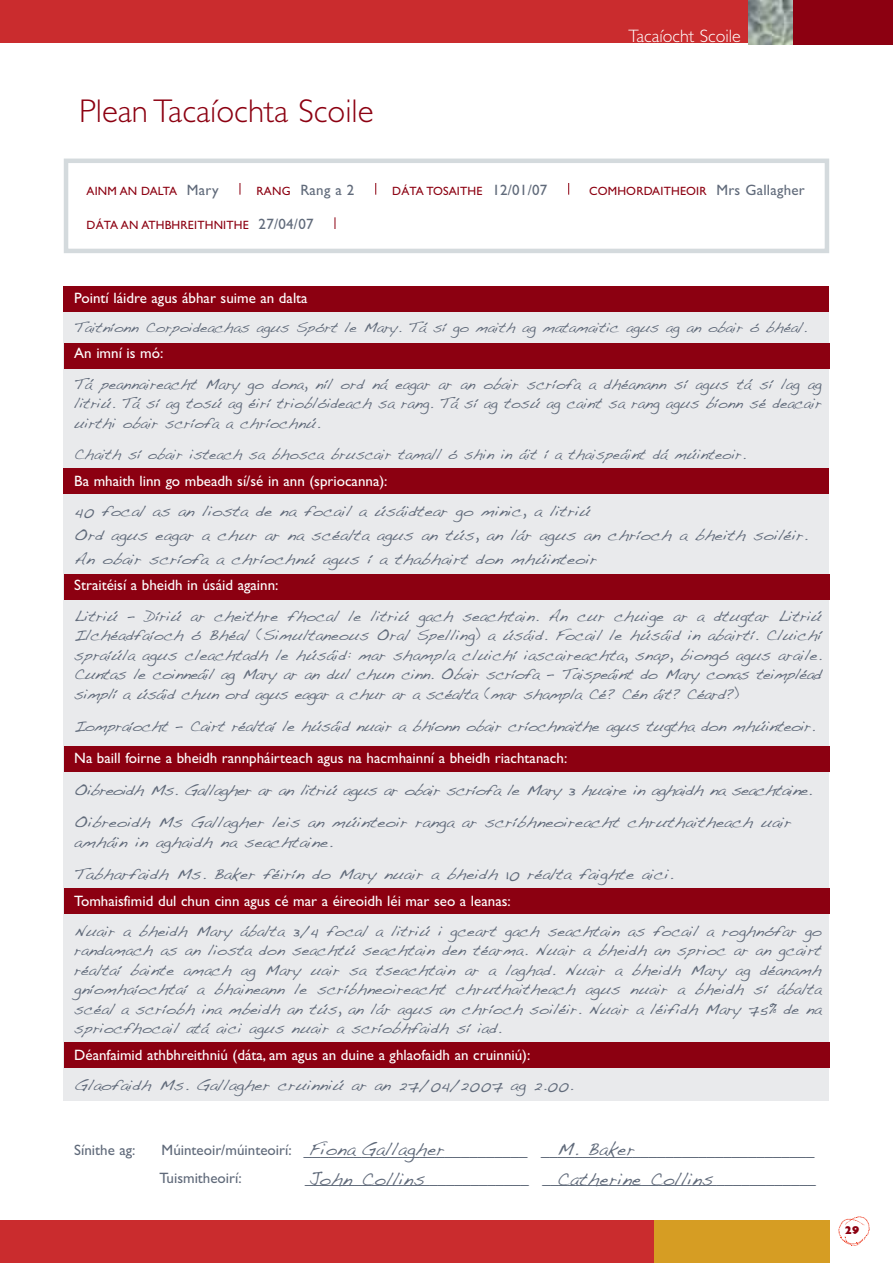
<style>
.page{position:relative;width:893px;height:1263px;background:#fff}
.page>*{position:absolute;margin:0;border:0;box-sizing:border-box;transform-origin:0 0}
.t1{font:300 33px "Gill Sans";color:#8c0011}
.t2{font:18px "Handwriting Dakota";letter-spacing:.02em;color:#606a7a}
.t3{font:300 18px "Gill Sans";color:#fff}
.t4{font:15px/19.5px "Handwriting Dakota";color:#606a7a;text-align:justify;scale:1.05 1}
.t5{font:15px/23.7px "Handwriting Dakota";color:#606a7a;scale:1.1 1}
.t6{font:15px "Gill Sans TT";color:#fff}
.t7{font:15px/19.5px "Handwriting Dakota";color:#606a7a;text-align:justify}
.t8{font:15px/28px "Gill Sans TT";color:#606a7a}
.t9{font:15px "Handwriting Dakota";letter-spacing:-.025em;color:#606a7a;scale:1.05 1}
.t10{font:14.7px "Handwriting Dakota";color:#606a7a}
.t11{font:14.25px "Handwriting Dakota";letter-spacing:-.005em;color:#606a7a;scale:1.05 1}
.t12{font:12px "Gill Sans TT";letter-spacing:.015em;color:#8c0011}
.t13{font:11.25px "Gill Sans Extra Bold Display";color:#8c0011}
.s1{font-size:15px;color:#606a7a}
.s2{font-size:12px;color:#8c0011}
</style>
<div class="page">
<div style="left:0;top:0;width:748px;height:43px;background:#ca2c2e"></div>
<div style="left:64px;top:159px;width:765px;height:94px;border:4px solid #d4dadd"></div>
<svg style="left:335px;top:217px;width:1px;height:12px"></svg>
<svg style="left:375px;top:183px;width:1px;height:12px"></svg>
<svg style="left:568px;top:183px;width:1px;height:12px"></svg>
<svg style="left:240px;top:183px;width:1px;height:12px"></svg>
<div style="left:64px;top:309px;width:765px;height:791px;background:#e9eaec"></div>
<div style="left:791px;top:0;width:102px;height:44px;background:#8c0011"></div>
<img style="left:748px;top:0;width:45px;height:44px">
<div style="left:0;top:1220px;width:654px;height:43px;background:#ca2c2e"></div>
<div style="left:65px;top:343px;width:765px;height:26px;background:#8c0011"></div>
<div style="left:64px;top:468px;width:765px;height:26px;background:#8c0011"></div>
<div style="left:65px;top:574px;width:765px;height:26px;background:#8c0011"></div>
<div style="left:65px;top:746px;width:765px;height:26px;background:#8c0011"></div>
<div style="left:64px;top:888px;width:765px;height:26px;background:#8c0011"></div>
<div style="left:65px;top:1042px;width:765px;height:26px;background:#8c0011"></div>
<div style="left:64px;top:286px;width:765px;height:26px;background:#8c0011"></div>
<div style="left:654px;top:1220px;width:176px;height:43px;background:#d69d23"></div>
<svg style="left:838px;top:1216px;width:32px;height:30px"></svg>
<h1 class="t1" style="left:79px;top:99px;width:296px">Plean Tacaíochta Scoile</h1>
<p class="t3" style="left:629px;top:29px;width:114px">Tacaíocht Scoile</p>
<p class="t12" style="left:87px;top:183px;width:134px">AINM AN DALTA <span class="s1">Mary</span></p>
<p class="t8" style="left:256px;top:175px;width:99px"><span class="s2">RANG</span> Rang a 2</p>
<p class="t12" style="left:392px;top:183px;width:157px">DÁTA TOSAITHE <span class="s1">12/01/07</span></p>
<p class="t12" style="left:589px;top:183px;width:217px">COMHORDAITHEOIR <span class="s1">Mrs Gallagher</span></p>
<p class="t12" style="left:87px;top:218px;width:229px">DÁTA AN ATHBHREITHNITHE <span class="s1">27/04/07</span></p>
<p class="t6" style="left:74px;top:289px;width:235px">Pointí láidre agus ábhar suime an dalta</p>
<p class="t11" style="left:74px;top:319px;width:699px">Taitníonn Corpoideachas agus Spórt le Mary. Tá sí go maith ag matamaitic agus ag an obair ó bhéal.</p>
<p class="t6" style="left:74px;top:344px;width:91px">An imní is mó:</p>
<p class="t7" style="left:74px;top:374px;width:749px">Tá peannaireacht Mary go dona, níl ord ná eagar ar an obair scríofa a dhéanann sí agus tá sí lag ag litriú. Tá sí ag tosú ag éirí trioblóideach sa rang. Tá sí ag tosú ag caint sa rang agus bíonn sé deacair uirthi obair scríofa a chríochnú.</p>
<p class="t10" style="left:74px;top:446px;width:673px">Chaith sí obair isteach sa bhosca bruscair tamall ó shin in áit í a thaispeáint dá múinteoir.</p>
<p class="t6" style="left:74px;top:472px;width:315px">Ba mhaith linn go mbeadh sí/sé in ann (spriocanna):</p>
<p class="t5" style="left:74px;top:499px;width:668px">40 focal as an liosta de na focail a úsáidtear go minic, a litriú<br>Ord agus eagar a chur ar na scéalta agus an tús, an lár agus an chríoch a bheith soiléir.<br>An obair scríofa a chríochnú agus í a thabhairt don mhúinteoir</p>
<p class="t6" style="left:74px;top:576px;width:206px">Straitéisí a bheidh in úsáid againn:</p>
<p class="t4" style="left:74px;top:606px;width:713px">Litriú – Díriú ar cheithre fhocal le litriú gach seachtain. An cur chuige ar a dtugtar Litriú Ilchéadfaíoch ó Bhéal (Simultaneous Oral Spelling) a úsáid. Focail le húsáid in abairtí. Cluichí spraíúla agus cleachtadh le húsáid: mar shampla cluichí iascaireachta, snap, biongó agus araile.<br>Cuntas le coinneáil ag Mary ar an dul chun cinn. Obair scríofa – Taispeáint do Mary conas teimpléad simplí a úsáid chun ord agus eagar a chur ar a scéalta (mar shampla Cé? Cén áit? Céard?)</p>
<p class="t9" style="left:74px;top:717px;width:707px">Iompraíocht – Cairt réaltaí le húsáid nuair a bhíonn obair críochnaithe agus tugtha don mhúinteoir.</p>
<p class="t6" style="left:74px;top:749px;width:494px">Na baill foirne a bheidh rannpháirteach agus na hacmhainní a bheidh riachtanach:</p>
<p class="t5" style="left:74px;top:774px;width:672px;line-height:32.2px">Oibreoidh Ms. Gallagher ar an litriú agus ar obair scríofa le Mary 3 huaire in aghaidh na seachtaine.<br>Oibreoidh Ms Gallagher leis an múinteoir ranga ar scríbhneoireacht chruthaitheach uair</p>
<p class="t5" style="left:74px;top:825px;width:546px;line-height:32.2px">amháin in aghaidh na seachtaine.<br>Tabharfaidh Ms. Baker féirín do Mary nuair a bheidh 10 réalta faighte aici.</p>
<p class="t6" style="left:74px;top:892px;width:438px">Tomhaisfimid dul chun cinn agus cé mar a éireoidh léi mar seo a leanas:</p>
<p class="t4" style="left:74px;top:921px;width:713px">Nuair a bheidh Mary ábalta 3/4 focal a litriú i gceart gach seachtain as focail a roghnófar go randamach as an liosta don seachtú seachtain den téarma. Nuair a bheidh an sprioc ar an gcairt réaltaí bainte amach ag Mary uair sa tseachtain ar a laghad. Nuair a bheidh Mary ag déanamh gníomhaíochtaí a bhaineann le scríbhneoireacht chruthaitheach agus nuair a bheidh sí ábalta scéal a scríobh ina mbeidh an tús, an lár agus an chríoch soiléir. Nuair a léifidh Mary 75% de na spriocfhocail atá aici agus nuair a scríobhfaidh sí iad.</p>
<p class="t6" style="left:74px;top:1046px;width:458px">Déanfaimid athbhreithniú (dáta, am agus an duine a ghlaofaidh an cruinniú):</p>
<p class="t5" style="left:74px;top:1073px;width:455px">Glaofaidh Ms. Gallagher cruinniú ar an 27/04/2007 ag 2.00.</p>
<p class="t2" style="left:309px;top:1138px;width:137px">Fiona Gallagher</p>
<p class="t2" style="left:557px;top:1138px;width:79px">M. Baker</p>
<p class="t2" style="left:309px;top:1168px;width:117px">John Collins</p>
<p class="t2" style="left:557px;top:1168px;width:158px">Catherine Collins</p>
<p class="t8" style="left:74px;top:1135px;width:63px">Sínithe ag:</p>
<p class="t8" style="left:160px;top:1135px;width:656px">Múinteoir/múinteoirí: ___________________________ _________________________________<br>Tuismitheoirí:</p>
<p class="t8" style="left:305px;top:1163px;width:512px">___________________________ _________________________________</p>
<p class="t13" style="left:845px;top:1226px;width:15px">29</p>
</div>
